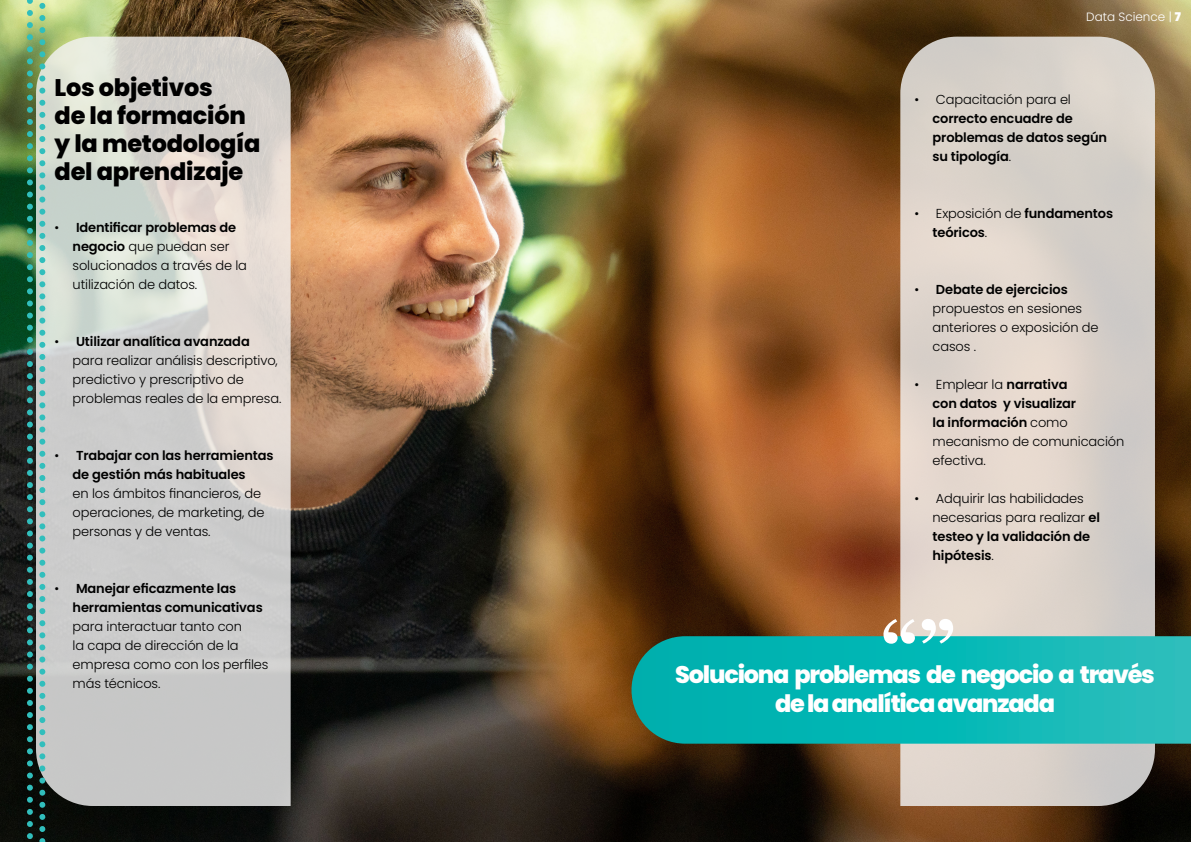
<style>
.page{position:relative;width:1191px;height:842px;background:#fff}
.page>*{position:absolute;margin:0;border:0;box-sizing:border-box;transform-origin:0 0}
.t1{font:700 72px "Georgia";color:#fff}
.t2{font:800 24px/28.8px "Poppins";letter-spacing:-.05em;color:#fff;text-align:center}
.Titulo_seccion{font:800 24px/28px "Poppins";letter-spacing:-.01em;color:#000}
.t3{font:300 13px/19px "Poppins";letter-spacing:-.01em;color:#000}
.t4{font:600 13px/19px "Poppins";letter-spacing:-.01em;color:#000}
.t5{font:300 12px "Poppins";color:#fff}
.s1{font-weight:600}
.s2{font-weight:900}
.s3{font-weight:300}
</style>
<div class="page">
<img style="left:0;top:0;width:1191px;height:842px">
<svg style="left:900px;top:37px;width:255px;height:769px;background:#d9d0c8"></svg>
<svg style="left:36px;top:37px;width:255px;height:769px;background:#d0d0cc"></svg>
<svg style="left:39px;top:0;width:6px;height:842px;background:#87bfb8"></svg>
<img style="left:27px;top:0;width:6px;height:842px">
<svg style="left:631px;top:636px;width:560px;height:108px;background:#0eb3b0"></svg>
<p class="Titulo_seccion" style="left:55px;top:74px;width:160px">Los objetivos</p>
<p class="Titulo_seccion" style="left:55px;top:102px;width:193px">de la formación</p>
<p class="Titulo_seccion" style="left:55px;top:130px;width:207px">y la metodología del aprendizaje</p>
<p class="t3" style="left:73px;top:218px;width:176px;text-indent:-18px">• <span class="s1">Identificar problemas de negocio</span> que puedan ser solucionados a través de la utilización de datos.</p>
<p class="t3" style="left:73px;top:332px;width:210px;text-indent:-18px">• <span class="s1">Utilizar analítica avanzada </span>para realizar análisis descriptivo, predictivo y prescriptivo de problemas reales de la empresa.</p>
<p class="t3" style="left:73px;top:446px;width:202px;text-indent:-18px">• <span class="s1">Trabajar con las herramientas de gestión más habituales<br></span>en los ámbitos financieros, de operaciones, de marketing, de personas y de ventas.</p>
<p class="t3" style="left:73px;top:579px;width:197px;text-indent:-18px">• <span class="s1">Manejar eficazmente las herramientas comunicativas </span>para interactuar tanto con<br>la capa de dirección de la empresa como con los perfiles más técnicos.</p>
<p class="t5" style="left:1086px;top:10px;width:96px">Data Science | <span class="s2">7</span></p>
<p class="t4" style="left:932px;top:90px;width:176px;text-indent:-18px"><span class="s3">• Capacitación para el </span>correcto encuadre de problemas de datos según su tipología<span class="s3">.</span></p>
<p class="t4" style="left:932px;top:204px;width:182px;text-indent:-18px"><span class="s3">• Exposición de</span> fundamentos teóricos<span class="s3">.</span></p>
<p class="t3" style="left:932px;top:280px;width:168px;text-indent:-18px">• <span class="s1">Debate de ejercicios </span>propuestos en sesiones anteriores o exposición de casos .</p>
<p class="t3" style="left:932px;top:375px;width:193px;text-indent:-18px">• Emplear la <span class="s1">narrativa<br>con datos y visualizar<br>la información</span> como mecanismo de comunicación efectiva.</p>
<p class="t3" style="left:932px;top:489px;width:169px;text-indent:-18px">• Adquirir las habilidades necesarias para realizar <span class="s1">el testeo y la validación de hipótesis</span>.</p>
<p class="t1" style="left:881px;top:593px;width:76px">“”</p>
<p class="t2" style="left:675px;top:661px;width:481px">Soluciona problemas de negocio a través de la analítica avanzada</p>
</div>
